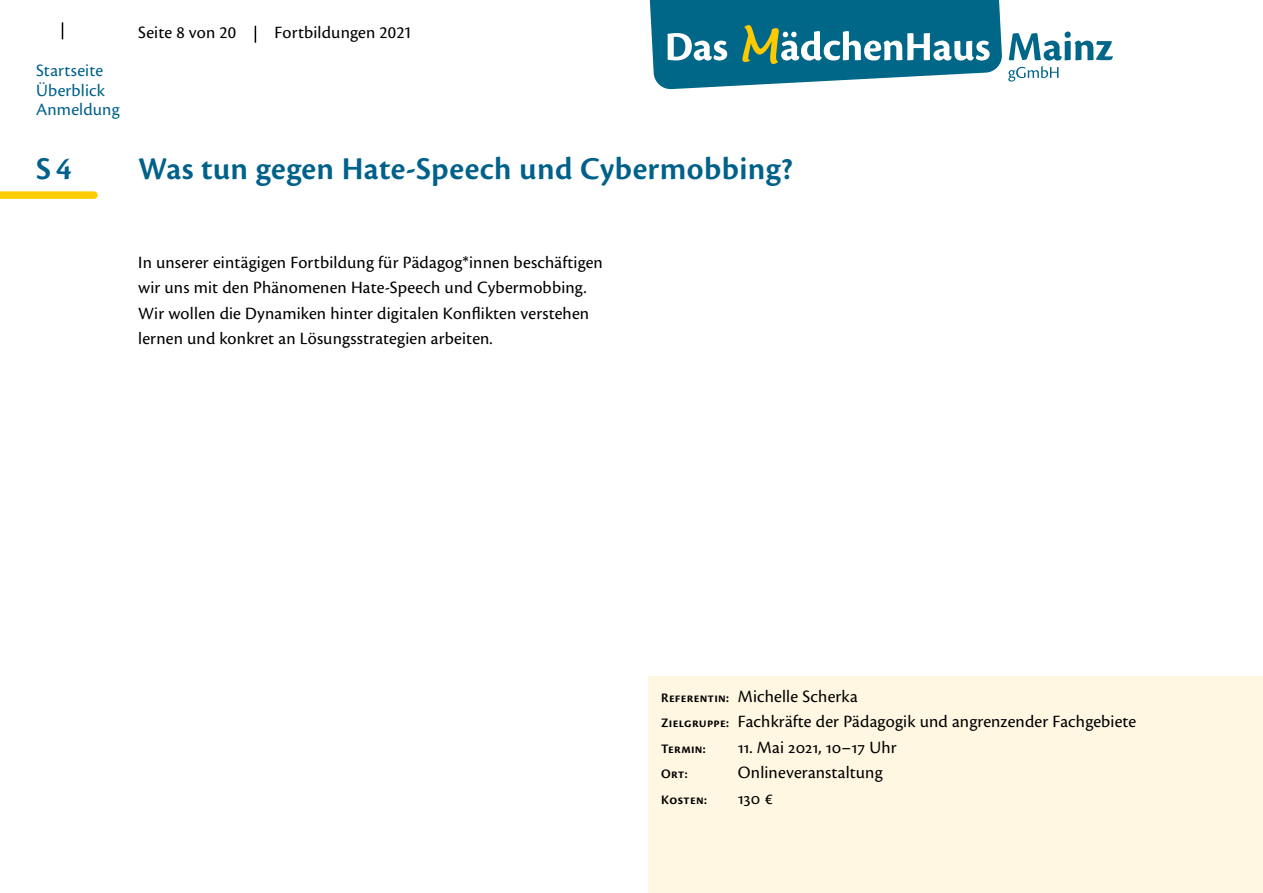
<style>
.page{position:relative;width:1263px;height:893px;background:#fff}
.page>*{position:absolute;margin:0;border:0;box-sizing:border-box;transform-origin:0 0}
.Ü1{font:600 33px "Cronos Pro";letter-spacing:.01em;color:#00618a}
.Text{font:18px/25.5px "Cronos Pro";letter-spacing:.01em;color:#000}
.Text_Tabs{font:18px "Cronos Pro";letter-spacing:.01em;color:#000}
.t1{font:18px/19.5px "Cronos Pro";letter-spacing:.01em;color:#00618a}
.Text_Tabs-2{font:600 13.5px "Cronos Pro";letter-spacing:.02em;color:#000}
.s1{font-weight:600;font-size:13.5px}
</style>
<div class="page">
<svg style="left:255px;top:26px;width:1px;height:17px"></svg>
<svg style="left:62px;top:22px;width:1px;height:17px"></svg>
<svg style="left:649px;top:0;width:353px;height:89px"></svg>
<svg style="left:1008px;top:32px;width:105px;height:50px"></svg>
<div style="left:648px;top:676px;width:615px;height:217px;background:#fff7e2"></div>
<div style="left:0;top:191px;width:94px;height:8px;background:#fc0"></div>
<p class="Text" style="left:138px;top:20px;width:100px">Seite 8 von 20</p>
<p class="Text" style="left:274px;top:20px;width:139px">Fortbildungen 2021</p>
<p class="t1" style="left:36px;top:61px;width:85px">Startseite<br>Überblick<br>Anmeldung</p>
<p class="Ü1" style="left:36px;top:149px;width:37px">S4</p>
<p class="Ü1" style="left:138px;top:149px;width:656px">Was tun gegen Hate-Speech und Cybermobbing?</p>
<p class="Text" style="left:138px;top:250px;width:466px">In unserer eintägigen Fortbildung für Pädagog*innen beschäftigen wir uns mit den Phänomenen Hate-Speech und Cybermobbing.<br>Wir wollen die Dynamiken hinter digitalen Konflikten verstehen lernen und konkret an Lösungsstrategien arbeiten.</p>
<p class="Text_Tabs" style="left:661px;top:686px;width:198px"><span class="s1">Referentin:</span> Michelle Scherka</p>
<p class="Text_Tabs" style="left:661px;top:711px;width:477px"><span class="s1">Zielgruppe:</span> Fachkräfte der Pädagogik und angrenzender Fachgebiete</p>
<p class="Text_Tabs-2" style="left:661px;top:741px;width:46px">Termin:</p>
<p class="Text_Tabs" style="left:738px;top:737px;width:160px">11. Mai 2021, 10–17 Uhr</p>
<p class="Text_Tabs-2" style="left:661px;top:766px;width:28px">Ort:</p>
<p class="Text_Tabs" style="left:738px;top:762px;width:146px">Onlineveranstaltung</p>
<p class="Text_Tabs-2" style="left:661px;top:792px;width:47px">Kosten:</p>
<p class="Text_Tabs" style="left:738px;top:788px;width:37px">130 €</p>
</div>
